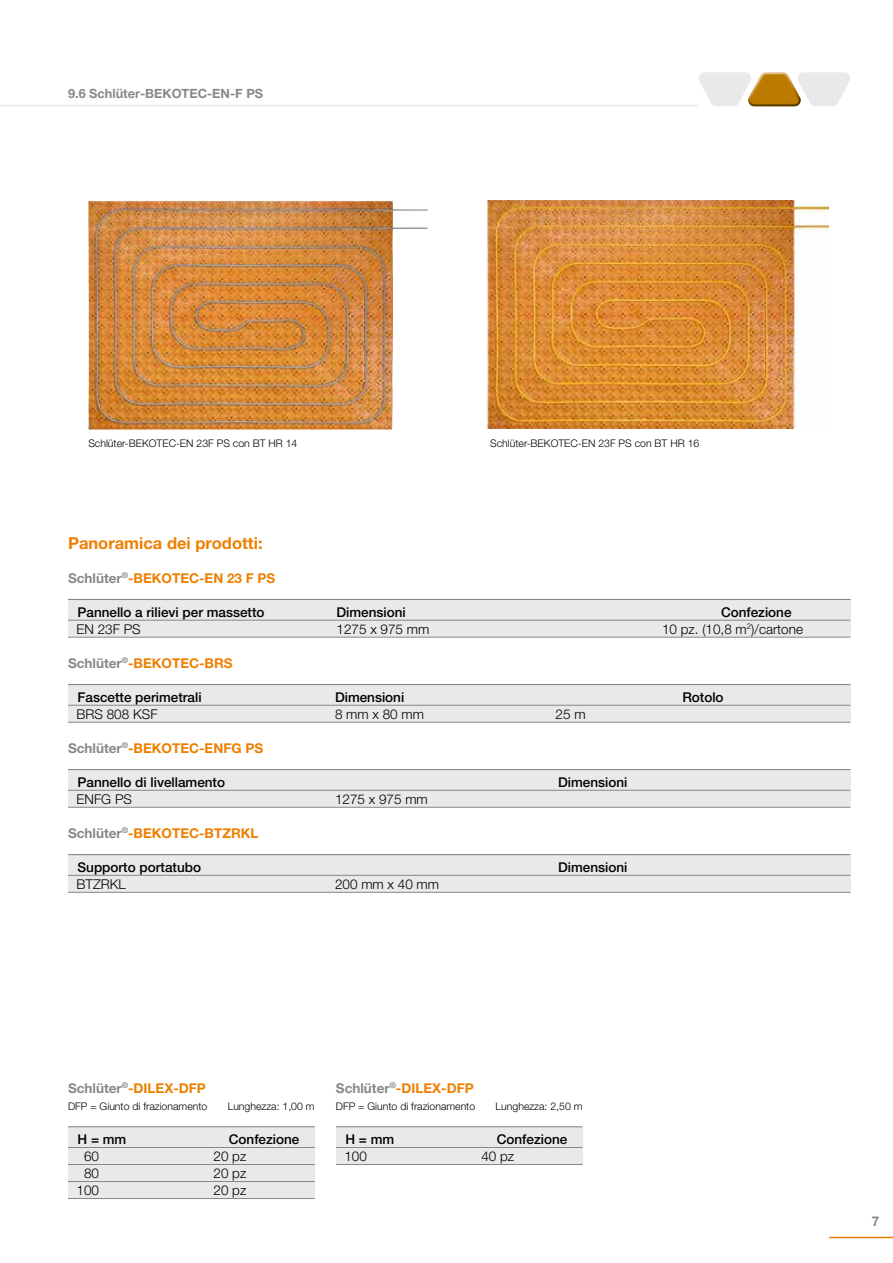
<style>
.page{position:relative;width:893px;height:1263px;background:#fff}
.page>*{position:absolute;margin:0;border:0;box-sizing:border-box;transform-origin:0 0}
.Überschrift{font:700 16.5px "Helvetica Neue LT Pro";color:#ee7f00}
.Tabelle_Kopf{font:500 13.5px "Helvetica Neue LT Pro";color:#000}
.Unter-Überschrift{font:700 13.5px "Helvetica Neue LT Pro";color:#ee7f00}
.Tabelle_Fuß{font:300 13.5px "Helvetica Neue LT Pro";color:#000}
.t1{font:700 13.5px "Helvetica Neue LT Pro";color:#87888a}
.t2{font:700 12.75px "Helvetica Neue LT Pro";color:#87888a}
.Material_und_Länge_7pt{font:300 10.5px "Helvetica Neue LT Pro";color:#000}
.s1{color:#87888a}
</style>
<div class="page">
<hr style="left:0;top:105px;width:699px;height:1px;background:#e9e9ea">
<svg style="left:699px;top:72px;width:151px;height:34px"></svg>
<hr style="left:829px;top:1237px;width:64px;height:1px;background:#ee7f00">
<div style="left:68px;top:685px;width:782px;height:37px;background:#e9e9ea"></div>
<div style="left:68px;top:600px;width:782px;height:37px;background:#e9e9ea"></div>
<hr style="left:68px;top:599px;width:782px;height:1px;background:#87888a">
<hr style="left:68px;top:620px;width:782px;height:1px;background:#87888a">
<hr style="left:68px;top:637px;width:782px;height:1px;background:#87888a">
<hr style="left:68px;top:684px;width:782px;height:1px;background:#87888a">
<hr style="left:68px;top:705px;width:782px;height:1px;background:#87888a">
<hr style="left:68px;top:722px;width:782px;height:1px;background:#87888a">
<div style="left:68px;top:1127px;width:247px;height:71px;background:#e9e9ea"></div>
<hr style="left:68px;top:1126px;width:247px;height:1px;background:#87888a">
<hr style="left:68px;top:1147px;width:247px;height:1px;background:#87888a">
<hr style="left:68px;top:1164px;width:247px;height:1px;background:#87888a">
<hr style="left:68px;top:1181px;width:247px;height:1px;background:#87888a">
<hr style="left:68px;top:1198px;width:247px;height:1px;background:#87888a">
<div style="left:336px;top:1127px;width:247px;height:37px;background:#e9e9ea"></div>
<hr style="left:336px;top:1126px;width:247px;height:1px;background:#87888a">
<hr style="left:336px;top:1147px;width:247px;height:1px;background:#87888a">
<hr style="left:336px;top:1164px;width:247px;height:1px;background:#87888a">
<div style="left:68px;top:770px;width:782px;height:37px;background:#e9e9ea"></div>
<hr style="left:68px;top:769px;width:782px;height:1px;background:#87888a">
<hr style="left:68px;top:790px;width:782px;height:1px;background:#87888a">
<hr style="left:68px;top:807px;width:782px;height:1px;background:#87888a">
<div style="left:68px;top:855px;width:782px;height:37px;background:#e9e9ea"></div>
<hr style="left:68px;top:854px;width:782px;height:1px;background:#87888a">
<hr style="left:68px;top:875px;width:782px;height:1px;background:#87888a">
<hr style="left:68px;top:892px;width:782px;height:1px;background:#87888a">
<img style="left:486px;top:200px;width:342px;height:229px">
<img style="left:88px;top:201px;width:340px;height:228px">
<p class="t2" style="left:68px;top:86px;width:197px">9.6 Schlüter-BEKOTEC-EN-F PS</p>
<p class="Material_und_Länge_7pt" style="left:88px;top:436px;width:211px">Schlüter-BEKOTEC-EN 23F PS con BT HR 14</p>
<p class="Material_und_Länge_7pt" style="left:490px;top:436px;width:211px">Schlüter-BEKOTEC-EN 23F PS con BT HR 16</p>
<p class="Überschrift" style="left:68px;top:532px;width:196px">Panoramica dei prodotti:</p>
<p class="Unter-Überschrift" style="left:68px;top:569px;width:209px"><span class="s1">Schlüter</span><sup>®</sup>-BEKOTEC-EN 23 F PS</p>
<p class="Tabelle_Kopf" style="left:78px;top:604px;width:189px">Pannello a rilievi per massetto</p>
<p class="Tabelle_Kopf" style="left:337px;top:604px;width:71px">Dimensioni</p>
<p class="Tabelle_Kopf" style="left:721px;top:604px;width:72px">Confezione</p>
<p class="Tabelle_Fuß" style="left:77px;top:620px;width:66px">EN 23F PS</p>
<p class="Tabelle_Fuß" style="left:337px;top:620px;width:94px">1275 x 975 mm</p>
<p class="Tabelle_Fuß" style="left:662px;top:620px;width:142px">10 pz. (10,8 m<sup>2</sup>)/cartone</p>
<p class="Unter-Überschrift" style="left:68px;top:654px;width:166px"><span class="s1">Schlüter</span><sup>®</sup>-BEKOTEC-BRS</p>
<p class="Tabelle_Kopf" style="left:78px;top:689px;width:126px">Fascette perimetrali</p>
<p class="Tabelle_Kopf" style="left:335px;top:689px;width:71px">Dimensioni</p>
<p class="Tabelle_Kopf" style="left:682px;top:689px;width:43px">Rotolo</p>
<p class="Tabelle_Fuß" style="left:77px;top:706px;width:83px">BRS 808 KSF</p>
<p class="Tabelle_Fuß" style="left:335px;top:706px;width:91px">8 mm x 80 mm</p>
<p class="Tabelle_Fuß" style="left:556px;top:706px;width:32px">25 m</p>
<p class="Unter-Überschrift" style="left:68px;top:739px;width:197px"><span class="s1">Schlüter</span><sup>®</sup>-BEKOTEC-ENFG PS</p>
<p class="Tabelle_Kopf" style="left:78px;top:774px;width:149px">Pannello di livellamento</p>
<p class="Tabelle_Kopf" style="left:558px;top:774px;width:71px">Dimensioni</p>
<p class="Tabelle_Fuß" style="left:77px;top:791px;width:57px">ENFG PS</p>
<p class="Tabelle_Fuß" style="left:335px;top:791px;width:94px">1275 x 975 mm</p>
<p class="Unter-Überschrift" style="left:68px;top:824px;width:192px"><span class="s1">Schlüter</span><sup>®</sup>-BEKOTEC-BTZRKL</p>
<p class="Tabelle_Kopf" style="left:78px;top:859px;width:125px">Supporto portatubo</p>
<p class="Tabelle_Kopf" style="left:558px;top:859px;width:71px">Dimensioni</p>
<p class="Tabelle_Fuß" style="left:77px;top:876px;width:51px">BTZRKL</p>
<p class="Tabelle_Fuß" style="left:335px;top:876px;width:106px">200 mm x 40 mm</p>
<p class="Unter-Überschrift" style="left:68px;top:1080px;width:139px"><span class="s1">Schlüter</span><sup>®</sup>-DILEX-DFP</p>
<p class="Material_und_Länge_7pt" style="left:68px;top:1100px;width:141px">DFP = Giunto di frazionamento</p>
<p class="Material_und_Länge_7pt" style="left:228px;top:1100px;width:88px">Lunghezza: 1,00 m</p>
<p class="Tabelle_Kopf" style="left:78px;top:1131px;width:50px">H = mm</p>
<p class="Tabelle_Kopf" style="left:229px;top:1131px;width:72px">Confezione</p>
<p class="Tabelle_Fuß" style="left:84px;top:1148px;width:17px">60</p>
<p class="Tabelle_Fuß" style="left:214px;top:1148px;width:34px">20 pz</p>
<p class="Tabelle_Fuß" style="left:84px;top:1165px;width:17px">80</p>
<p class="Tabelle_Fuß" style="left:214px;top:1165px;width:34px">20 pz</p>
<p class="Tabelle_Fuß" style="left:77px;top:1182px;width:24px">100</p>
<p class="Tabelle_Fuß" style="left:214px;top:1182px;width:34px">20 pz</p>
<p class="Unter-Überschrift" style="left:336px;top:1080px;width:139px"><span class="s1">Schlüter</span><sup>®</sup>-DILEX-DFP</p>
<p class="Material_und_Länge_7pt" style="left:336px;top:1100px;width:141px">DFP = Giunto di frazionamento</p>
<p class="Material_und_Länge_7pt" style="left:496px;top:1100px;width:88px">Lunghezza: 2,50 m</p>
<p class="Tabelle_Kopf" style="left:345px;top:1131px;width:50px">H = mm</p>
<p class="Tabelle_Kopf" style="left:497px;top:1131px;width:72px">Confezione</p>
<p class="Tabelle_Fuß" style="left:344px;top:1148px;width:24px">100</p>
<p class="Tabelle_Fuß" style="left:481px;top:1148px;width:34px">40 pz</p>
<p class="t1" style="left:872px;top:1213px;width:9px">7</p>
</div>
